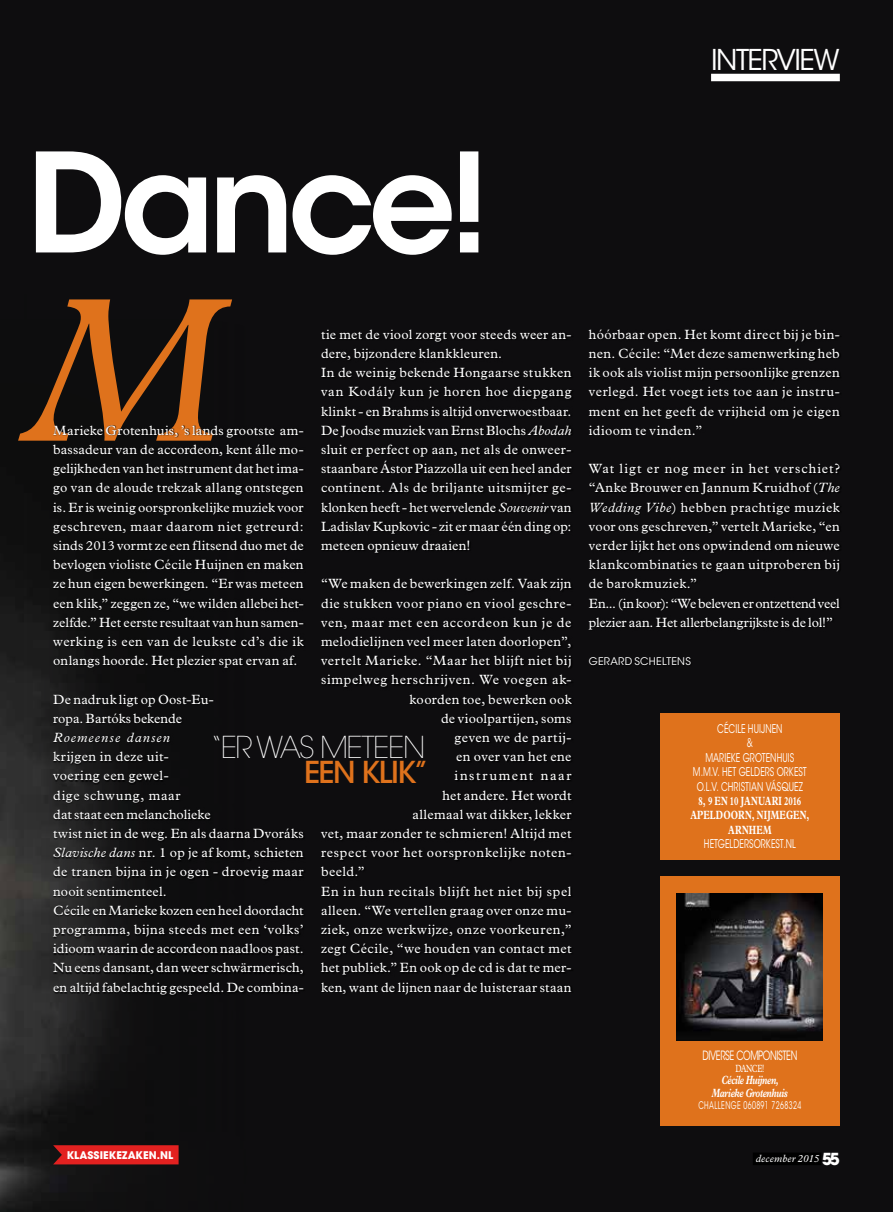
<style>
.page{position:relative;width:893px;height:1212px;background:#0e0d0f}
.page>*{position:absolute;margin:0;border:0;box-sizing:border-box;transform-origin:0 0}
.t1{font:600 136.5px "ITC Avant Garde Std";letter-spacing:-.05em;color:#fff}
.t2{font:200 30px "ITC Avant Garde Std";letter-spacing:-.05em;color:#fff}
.t3{font:500 30px "ITC Avant Garde Std";letter-spacing:-.05em;color:#df721c}
.t4{font:28.5px "ITC Avant Garde Std";letter-spacing:-.055em;color:#fff}
.t5{font:13.5px/19.2px "Plantin Std";letter-spacing:.025em;color:#fff}
.t6{font:13.5px "Plantin Std";letter-spacing:.045em;color:#fff}
.t7{font:13.5px "Plantin Std";letter-spacing:.05em;color:#fff}
.t8{font:13.5px/19.2px "Plantin Std";letter-spacing:.005em;color:#fff}
.t9{font:italic 13.5px "Plantin Std";letter-spacing:.085em;color:#fff}
.t10{font:13.5px "Plantin Std";letter-spacing:.115em;color:#fff}
.t11{font:12.75px "ITC Avant Garde Std";letter-spacing:-.04em;color:#fff;scale:.7 1}
.t12{font:12px/14.4px "ITC Avant Garde Std";letter-spacing:.01em;color:#fff;text-align:center;scale:.7 1}
.t13{font:700 12px/14.4px "Plantin Std";letter-spacing:.03em;color:#fff;text-align:center;scale:.7 1}
.t14{font:italic 700 12px/12.8px "Plantin Std";letter-spacing:-.045em;color:#fff;text-align:center;scale:.7 1}
.t15{font:10.5px "ITC Avant Garde Std";letter-spacing:.055em;color:#fff;scale:.65 1}
.t16{font:700 10.5px "ITC Avant Garde Std";letter-spacing:.01em;color:#fff}
.t17{font:10.5px "ITC Avant Garde Std";letter-spacing:.02em;color:#fff}
.t18{font:italic 10.5px "Plantin Std";letter-spacing:.02em;color:#fff}
.t19{font:10.5px "Plantin Std";letter-spacing:-.045em;color:#fff;scale:.7 1}
.s1{font-style:italic}
.s2{font-family:"ITC Avant Garde Std";font-weight:700;font-style:normal;font-size:16.5px}
</style>
<div class="page">
<img style="left:0;top:597px;width:179px;height:615px">
<svg style="left:18px;top:299px;width:214px;height:142px"></svg>
<div style="left:53px;top:426px;width:252px;height:570px;background:#000;opacity:.85"></div>
<div style="left:660px;top:876px;width:180px;height:250px;background:#df721c"></div>
<img style="left:677px;top:893px;width:146px;height:147px">
<div style="left:660px;top:713px;width:180px;height:146px;background:#df721c"></div>
<div style="left:753px;top:1152px;width:68px;height:13px;background:#000"></div>
<svg style="left:53px;top:1145px;width:126px;height:19px;background:#d8201f"></svg>
<div style="left:711px;top:74px;width:129px;height:7px;background:#fff"></div>
<h3 class="t4" style="left:711px;top:42px;width:130px">INTERVIEW</h3>
<h1 class="t1" style="left:26px;top:116px;width:466px">Dance!</h1>
<p class="t5" style="left:321px;top:325px;width:252px">tie met de viool zorgt voor steeds weer an&shy;dere, bijzondere klankkleuren.<br>In de weinig bekende Hongaarse stukken van Kodály kun je horen hoe diepgang klinkt - en Brahms is altijd onverwoestbaar.<br>De Joodse muziek van Ernst Blochs <span class="s1">Abodah </span>sluit er perfect op aan, net als de onweer&shy;staanbare Ástor Piazzolla uit een heel ander continent. Als de briljante uitsmijter ge&shy;klonken heeft - het wervelende <span class="s1">Souvenir</span> van Ladislav Kupkovic - zit er maar één ding op: meteen opnieuw draaien!</p>
<p class="t5" style="left:321px;top:574px;width:252px">“We maken de bewerkingen zelf. Vaak zijn</p>
<p class="t5" style="left:321px;top:593px;width:252px">die stukken voor piano en viool geschre-</p>
<p class="t7" style="left:321px;top:614px;width:252px">ven, maar met een accordeon kun je de</p>
<p class="t5" style="left:321px;top:632px;width:252px">melodielijnen veel meer laten doorlopen”,</p>
<p class="t5" style="left:321px;top:651px;width:252px">vertelt Marieke. “Maar het blijft niet bij</p>
<p class="t7" style="left:321px;top:672px;width:252px">simpelweg herschrijven. We voegen ak-</p>
<p class="t5" style="left:410px;top:689px;width:163px">koorden toe, bewerken ook</p>
<p class="t5" style="left:441px;top:709px;width:132px">de vioolpartijen, soms</p>
<p class="t5" style="left:455px;top:728px;width:119px">geven we de partij-</p>
<p class="t5" style="left:456px;top:747px;width:117px">en over van het ene</p>
<p class="t10" style="left:455px;top:768px;width:119px">instrument naar</p>
<p class="t5" style="left:443px;top:785px;width:131px">het andere. Het wordt</p>
<p class="t5" style="left:413px;top:805px;width:161px">allemaal wat dikker, lekker</p>
<p class="t5" style="left:321px;top:824px;width:252px">vet, maar zonder te schmieren! Altijd met</p>
<p class="t6" style="left:321px;top:845px;width:252px">respect voor het oorspronkelijke noten-</p>
<p class="t5" style="left:321px;top:862px;width:45px">beeld.”</p>
<p class="t6" style="left:321px;top:883px;width:252px">En in hun recitals blijft het niet bij spel</p>
<p class="t5" style="left:321px;top:901px;width:252px">alleen. “We vertellen graag over onze mu-</p>
<p class="t5" style="left:321px;top:920px;width:252px">ziek, onze werkwijze, onze voorkeuren,”</p>
<p class="t5" style="left:321px;top:939px;width:252px">zegt Cécile, “we houden van contact met</p>
<p class="t5" style="left:321px;top:958px;width:252px">het publiek.” En ook op de cd is dat te mer-</p>
<p class="t5" style="left:321px;top:977px;width:252px">ken, want de lijnen naar de luisteraar staan</p>
<p class="t5" style="left:53px;top:421px;width:252px;text-align:justify">Marieke Grotenhuis, ’s lands grootste am&shy;bassadeur van de accordeon, kent álle mo&shy;gelijkheden van het instrument dat het ima&shy;go van de aloude trekzak allang ontstegen is. Er is weinig oorspronkelijke muziek voor geschreven, maar daarom niet getreurd: sinds 2013 vormt ze een flitsend duo met de bevlogen violiste Cécile Huijnen en maken ze hun eigen bewerkingen. “Er was meteen een klik,” zeggen ze, “we wilden allebei het&shy;zelfde.” Het eerste resultaat van hun samen&shy;werking is een van de leukste cd’s die ik onlangs hoorde. Het plezier spat ervan af.</p>
<p class="t8" style="left:53px;top:689px;width:162px">De nadruk ligt op Oost-Eu&shy;ropa. Bartóks bekende</p>
<p class="t9" style="left:53px;top:729px;width:119px">Roemeense dansen</p>
<p class="t5" style="left:53px;top:747px;width:252px">krijgen in deze uit-<br>voering een gewel-<br>dige schwung, maar<br>dat staat een melancholieke<br>twist niet in de weg. En als daarna Dvoráks <span class="s1">Slavische dans</span> nr. 1 op je af komt, schieten de tranen bijna in je ogen - droevig maar nooit sentimenteel.<br>Cécile en Marieke kozen een heel doordacht programma, bijna steeds met een ‘volks’ idioom waarin de accordeon naadloos past.<br>Nu eens dansant, dan weer schwärmerisch, en altijd fabelachtig gespeeld. De combina-</p>
<h2 class="t2" style="left:211px;top:729px;width:216px">“ER WAS METEEN</h2>
<h2 class="t3" style="left:304px;top:754px;width:127px">EEN KLIK”</h2>
<p class="t5" style="left:589px;top:325px;width:252px;text-align:justify">hóórbaar open. Het komt direct bij je bin&shy;nen. Cécile: “Met deze samenwerking heb ik ook als violist mijn persoonlijke grenzen verlegd. Het voegt iets toe aan je instru&shy;ment en het geeft de vrijheid om je eigen idioom te vinden.”</p>
<p class="t5" style="left:589px;top:459px;width:252px">Wat ligt er nog meer in het verschiet? “Anke Brouwer en Jannum Kruidhof (<span class="s1">The Wedding Vibe</span>) hebben prachtige muziek voor ons geschreven,” vertelt Marieke, “en verder lijkt het ons opwindend om nieuwe klankcombinaties te gaan uitproberen bij de barokmuziek.”<br>En... (in koor): “We beleven er ontzettend veel plezier aan. Het allerbelangrijkste is de lol!”</p>
<p class="t17" style="left:589px;top:655px;width:104px">GERARD SCHELTENS</p>
<p class="t12" style="left:693px;top:721px;width:164px">CÉCILE HUIJNEN<br>&amp;<br>MARIEKE GROTENHUIS<br>M.M.V. HET GELDERS ORKEST<br>O.L.V. CHRISTIAN VÁSQUEZ</p>
<p class="t13" style="left:690px;top:794px;width:171px">8, 9 EN 10 JANUARI 2016<br>APELDOORN, NIJMEGEN,<br>ARNHEM</p>
<p class="t12" style="left:704px;top:837px;width:133px">HETGELDERSORKEST.NL</p>
<p class="t11" style="left:702px;top:1047px;width:137px">DIVERSE COMPONISTEN</p>
<p class="t19" style="left:736px;top:1062px;width:42px">DANCE!</p>
<p class="t14" style="left:712px;top:1074px;width:110px">Cécile Huijnen,<br>Marieke Grotenhuis</p>
<p class="t15" style="left:698px;top:1099px;width:160px">CHALLENGE 060891 7268324</p>
<p class="t16" style="left:67px;top:1148px;width:108px">KLASSIEKEZAKEN.NL</p>
<p class="t18" style="left:756px;top:1152px;width:86px">december 2015 <span class="s2">55</span></p>
</div>
